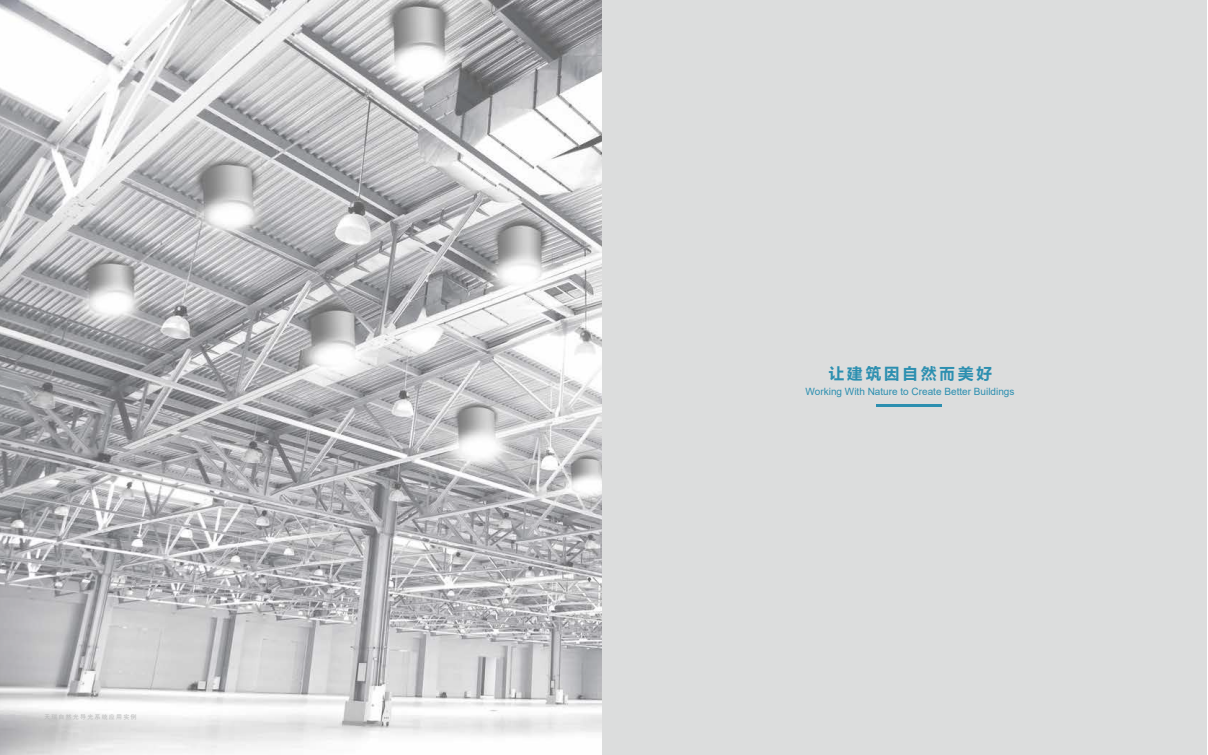
<style>
.page{position:relative;width:1208px;height:755px;background:#fff}
.page>*{position:absolute;margin:0;border:0;box-sizing:border-box;transform-origin:0 0}
.t1{font:700 15.4px "Microsoft Ya Hei";letter-spacing:.2em;color:#2c8fb0}
.t2{font:10px "Arial";color:#2c8fb0}
.t3{font:6px "Sim Hei";letter-spacing:.2em;color:#b5b6b6}
</style>
<div class="page">
<img style="left:0;top:0;width:602px;height:754px">
<div style="left:602px;top:0;width:604px;height:754px;background:#dcdddd"></div>
<hr style="left:876px;top:404px;width:66px;height:2px;background:#2c8fb0">
<p class="t3" style="left:44px;top:713px;width:94px">天瑞自然光导光系统应用实例</p>
<h1 class="t1" style="left:828px;top:363px;width:165px">让建筑因自然而美好</h1>
<p class="t2" style="left:805px;top:384px;width:210px">Working With Nature to Create Better Buildings</p>
</div>
